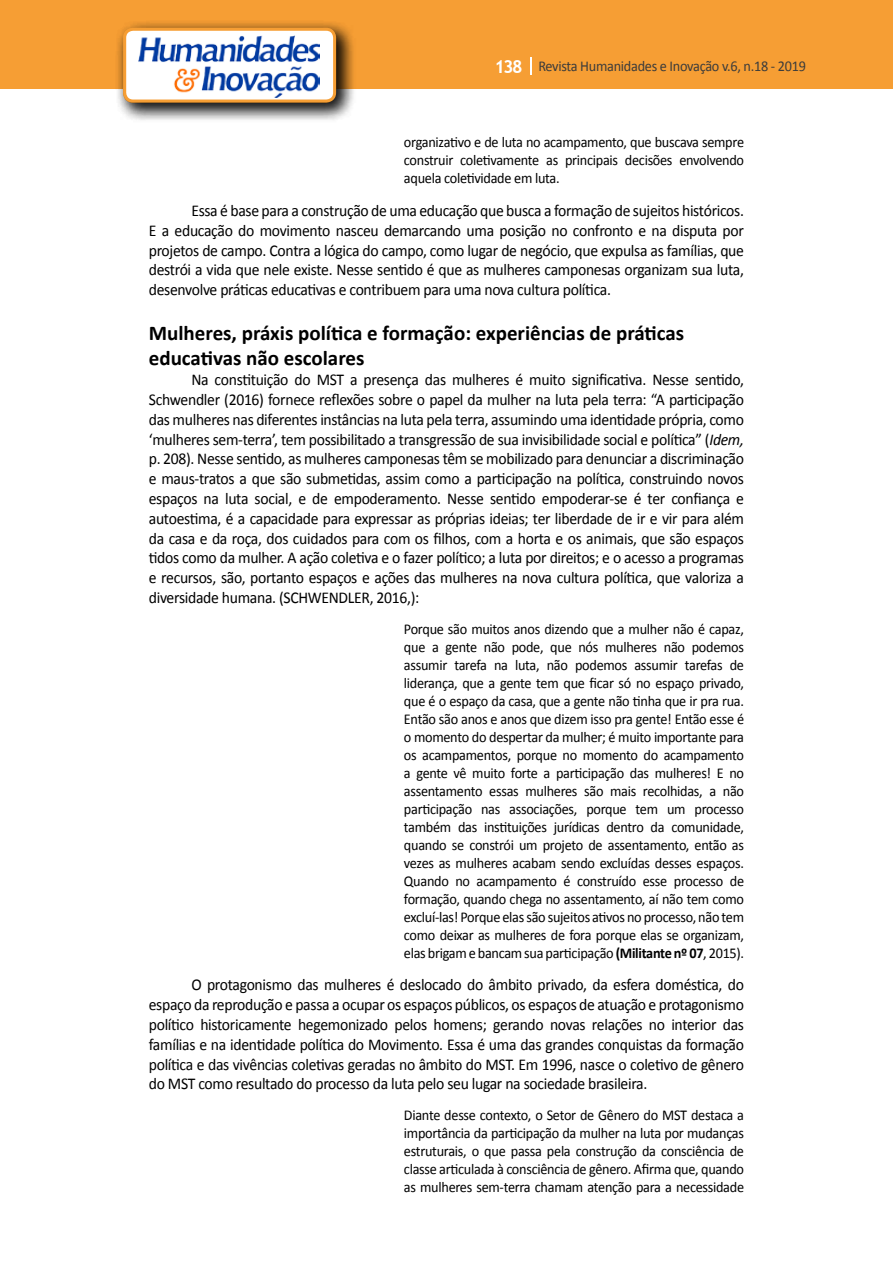
<style>
.page{position:relative;width:893px;height:1263px;background:#fff}
.page>*{position:absolute;margin:0;border:0;box-sizing:border-box;transform-origin:0 0}
.t1{font:700 21px/25.2px "Calibri";color:#000}
.t2{font:16.5px/19.8px "Calibri";letter-spacing:-.02em;color:#000;text-align:justify;scale:.95 1}
.t3{font:15px/18px "Calibri";letter-spacing:-.02em;color:#000;text-align:justify;scale:.95 1}
.t4{font:15px "Calibri";letter-spacing:-.02em;color:#3c3c3b;scale:.95 1}
.s1{font-family:"Trebuchet MS";font-weight:700;font-size:18px;color:#fff}
.s2{font-style:italic}
.s3{font-weight:700}
</style>
<div class="page">
<div style="left:0;top:0;width:893px;height:88px;background:#f69e34"></div>
<svg style="left:530px;top:57px;width:2px;height:18px"></svg>
<div style="left:115px;top:19px;width:241px;height:104px;background:#000;opacity:.75"></div>
<div style="left:125px;top:29px;width:210px;height:72px;background:#fff;border-radius:9px"></div>
<img style="left:138px;top:35px;width:181px;height:62px">
<div style="left:123px;top:28px;width:213px;height:75px;border:3px solid #f69e34;border-radius:9px"></div>
<p class="t4" style="left:495px;top:57px;width:329px"><span class="s1">138</span> Revista Humanidades e Inovação v.6, n.18 - 2019</p>
<p class="t3" style="left:404px;top:133px;width:360px">organizativo e de luta no acampamento, que buscava sempre construir coletivamente as principais decisões envolvendo aquela coletividade em luta.</p>
<p class="t2" style="left:149px;top:201px;width:628px;text-indent:43px">Essa é base para a construção de uma educação que busca a formação de sujeitos históricos.<br>E a educação do movimento nasceu demarcando uma posição no confronto e na disputa por projetos de campo. Contra a lógica do campo, como lugar de negócio, que expulsa as famílias, que destrói a vida que nele existe. Nesse sentido é que as mulheres camponesas organizam sua luta, desenvolve práticas educativas e contribuem para uma nova cultura política.</p>
<p class="t1" style="left:149px;top:320px;width:537px">Mulheres, práxis política e formação: experiências de práticas educativas não escolares</p>
<p class="t2" style="left:149px;top:370px;width:628px;text-indent:43px">Na constituição do MST a presença das mulheres é muito significativa. Nesse sentido, Schwendler (2016) fornece reflexões sobre o papel da mulher na luta pela terra: “A participação das mulheres nas diferentes instâncias na luta pela terra, assumindo uma identidade própria, como ‘mulheres sem-terra’, tem possibilitado a transgressão de sua invisibilidade social e política” (<span class="s2">Idem, </span>p. 208). Nesse sentido, as mulheres camponesas têm se mobilizado para denunciar a discriminação e maus-tratos a que são submetidas, assim como a participação na política, construindo novos espaços na luta social, e de empoderamento. Nesse sentido empoderar-se é ter confiança e autoestima, é a capacidade para expressar as próprias ideias; ter liberdade de ir e vir para além da casa e da roça, dos cuidados para com os filhos, com a horta e os animais, que são espaços tidos como da mulher. A ação coletiva e o fazer político; a luta por direitos; e o acesso a programas e recursos, são, portanto espaços e ações das mulheres na nova cultura política, que valoriza a diversidade humana. (SCHWENDLER, 2016,):</p>
<p class="t3" style="left:404px;top:620px;width:360px">Porque são muitos anos dizendo que a mulher não é capaz, que a gente não pode, que nós mulheres não podemos assumir tarefa na luta, não podemos assumir tarefas de liderança, que a gente tem que ficar só no espaço privado, que é o espaço da casa, que a gente não tinha que ir pra rua.<br>Então são anos e anos que dizem isso pra gente! Então esse é o momento do despertar da mulher; é muito importante para os acampamentos, porque no momento do acampamento a gente vê muito forte a participação das mulheres! E no assentamento essas mulheres são mais recolhidas, a não participação nas associações, porque tem um processo também das instituições jurídicas dentro da comunidade, quando se constrói um projeto de assentamento, então as vezes as mulheres acabam sendo excluídas desses espaços.<br>Quando no acampamento é construído esse processo de formação, quando chega no assentamento, aí não tem como excluí-las! Porque elas são sujeitos ativos no processo, não tem como deixar as mulheres de fora porque elas se organizam, elas brigam e bancam sua participação <span class="s3">(Militante nº 07</span>, 2015).</p>
<p class="t2" style="left:149px;top:975px;width:628px;text-indent:43px">O protagonismo das mulheres é deslocado do âmbito privado, da esfera doméstica, do espaço da reprodução e passa a ocupar os espaços públicos, os espaços de atuação e protagonismo político historicamente hegemonizado pelos homens; gerando novas relações no interior das famílias e na identidade política do Movimento. Essa é uma das grandes conquistas da formação política e das vivências coletivas geradas no âmbito do MST. Em 1996, nasce o coletivo de gênero do MST como resultado do processo da luta pelo seu lugar na sociedade brasileira.</p>
<p class="t3" style="left:404px;top:1106px;width:360px">Diante desse contexto, o Setor de Gênero do MST destaca a importância da participação da mulher na luta por mudanças estruturais, o que passa pela construção da consciência de classe articulada à consciência de gênero. Afirma que, quando as mulheres sem-terra chamam atenção para a necessidade</p>
</div>
